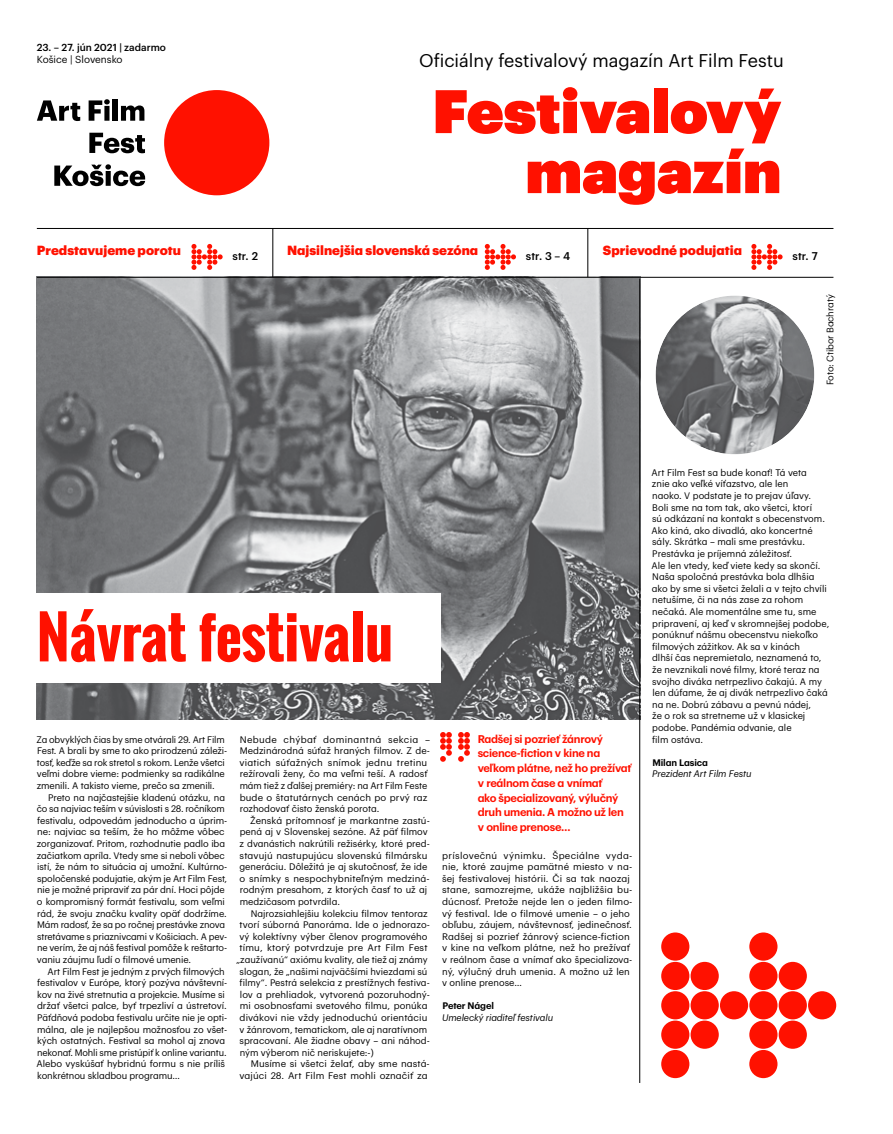
<style>
.page{position:relative;width:893px;height:1134px;background:#fff}
.page>*{position:absolute;margin:0;border:0;box-sizing:border-box;transform-origin:0 0}
.t1{font:60px/60px "Graphik Super";color:#f10;text-align:right}
.t2{font:700 57px "Oswald";color:#f10}
.t3{font:18px "Graphik";color:#000}
.t4{font:900 13px "Graphik";color:#f10}
.t5{font:600 11px/14.8px "Graphik";letter-spacing:-.025em;color:#f10}
.t6{font:500 11px "Graphik";color:#000}
.t7{font:500 10px "Graphik";color:#000}
.t8{font:10px "Graphik";color:#000}
.t9{font:9.3px/11.6px "Graphik";color:#000}
.t10{font:italic 9.3px "Graphik";letter-spacing:-.01em;color:#000}
.t11{font:600 9.3px "Graphik";letter-spacing:-.01em;color:#000}
</style>
<div class="page">
<div style="left:647px;top:289px;width:175px;height:166px;background:#000;opacity:.1"></div>
<img style="left:37px;top:278px;width:603px;height:441px">
<div style="left:0;top:594px;width:440px;height:89px;background:#fff"></div>
<hr style="left:37px;top:228px;width:796px;height:1px;background:#000">
<hr style="left:37px;top:277px;width:796px;height:1px;background:#000">
<hr style="left:639px;top:279px;width:1px;height:804px;background:#000">
<hr style="left:588px;top:229px;width:1px;height:48px;background:#000">
<hr style="left:273px;top:229px;width:1px;height:48px;background:#000">
<svg style="left:89px;top:133px;width:56px;height:20px"></svg>
<svg style="left:54px;top:164px;width:91px;height:22px"></svg>
<svg style="left:37px;top:100px;width:43px;height:21px"></svg>
<svg style="left:89px;top:99px;width:21px;height:22px"></svg>
<div style="left:113px;top:99px;width:5px;height:22px;background:#000"></div>
<svg style="left:121px;top:105px;width:23px;height:16px"></svg>
<div style="left:164px;top:90px;width:105px;height:105px;background:#f10;border-radius:50%"></div>
<svg style="left:191px;top:244px;width:32px;height:26px"></svg>
<svg style="left:485px;top:244px;width:31px;height:26px"></svg>
<div style="left:661px;top:932px;width:28px;height:29px;background:#f10;border-radius:50%"></div>
<div style="left:749px;top:932px;width:28px;height:29px;background:#f10;border-radius:50%"></div>
<div style="left:661px;top:962px;width:28px;height:28px;background:#f10;border-radius:50%"></div>
<div style="left:691px;top:962px;width:28px;height:28px;background:#f10;border-radius:50%"></div>
<div style="left:749px;top:962px;width:28px;height:28px;background:#f10;border-radius:50%"></div>
<div style="left:779px;top:962px;width:28px;height:28px;background:#f10;border-radius:50%"></div>
<div style="left:661px;top:991px;width:28px;height:28px;background:#f10;border-radius:50%"></div>
<div style="left:691px;top:991px;width:28px;height:28px;background:#f10;border-radius:50%"></div>
<div style="left:720px;top:991px;width:28px;height:28px;background:#f10;border-radius:50%"></div>
<div style="left:749px;top:991px;width:28px;height:28px;background:#f10;border-radius:50%"></div>
<div style="left:779px;top:991px;width:28px;height:28px;background:#f10;border-radius:50%"></div>
<div style="left:808px;top:991px;width:28px;height:28px;background:#f10;border-radius:50%"></div>
<div style="left:661px;top:1020px;width:28px;height:29px;background:#f10;border-radius:50%"></div>
<div style="left:691px;top:1020px;width:28px;height:29px;background:#f10;border-radius:50%"></div>
<div style="left:749px;top:1020px;width:28px;height:29px;background:#f10;border-radius:50%"></div>
<div style="left:779px;top:1020px;width:28px;height:29px;background:#f10;border-radius:50%"></div>
<div style="left:661px;top:1050px;width:28px;height:28px;background:#f10;border-radius:50%"></div>
<div style="left:749px;top:1050px;width:28px;height:28px;background:#f10;border-radius:50%"></div>
<svg style="left:751px;top:244px;width:32px;height:26px"></svg>
<svg style="left:440px;top:732px;width:12px;height:30px"></svg>
<svg style="left:458px;top:732px;width:12px;height:30px"></svg>
<p class="t7" style="left:37px;top:40px;width:131px">23. – 27. jún 2021 | zadarmo</p>
<p class="t8" style="left:37px;top:52px;width:87px">Košice | Slovensko</p>
<h3 class="t3" style="left:419px;top:47px;width:366px">Oficiálny festivalový magazín Art Film Festu</h3>
<h1 class="t1" style="left:432px;top:76px;width:351px">Festivalový magazín</h1>
<h3 class="t4" style="left:287px;top:240px;width:193px">Najsilnejšia slovenská sezóna</h3>
<h3 class="t4" style="left:603px;top:240px;width:141px">Sprievodné podujatia</h3>
<h3 class="t4" style="left:37px;top:240px;width:146px">Predstavujeme porotu</h3>
<p class="t6" style="left:233px;top:248px;width:27px">str. 2</p>
<p class="t6" style="left:526px;top:248px;width:46px">str. 3 – 4</p>
<p class="t6" style="left:793px;top:248px;width:27px">str. 7</p>
<p class="t9" style="left:823px;top:385px;width:92px;rotate:-90deg">Foto: Ctibor Bachratý</p>
<h2 class="t2" style="left:37px;top:594px;width:358px">Návrat festivalu</h2>
<p class="t9" style="left:37px;top:733px;width:192px">Za obvyklých čias by sme otvárali 29. Art Film Fest. A brali by sme to ako prirodzenú záleži&shy;tosť, keďže sa rok stretol s rokom. Lenže všetci veľmi dobre vieme: podmienky sa radikálne zmenili. A takisto vieme, prečo sa zmenili.</p>
<p class="t9" style="left:37px;top:791px;width:192px;text-indent:11px">Preto na najčastejšie kladenú otázku, na čo sa najviac teším v súvislosti s 28. ročníkom festivalu, odpovedám jednoducho a úprim&shy;ne: najviac sa teším, že ho môžme vôbec zorganizovať. Pritom, rozhodnutie padlo iba začiatkom apríla. Vtedy sme si neboli vôbec istí, že nám to situácia aj umožní. Kultúrno&shy;spoločenské podujatie, akým je Art Film Fest, nie je možné pripraviť za pár dní. Hoci pôjde o kompromisný formát festivalu, som veľmi rád, že svoju značku kvality opäť dodržíme.<br>Mám radosť, že sa po ročnej prestávke znova stretávame s priaznivcami v Košiciach. A pev&shy;ne verím, že aj náš festival pomôže k reštarto&shy;vaniu záujmu ľudí o filmové umenie.</p>
<p class="t9" style="left:37px;top:965px;width:192px;text-indent:11px">Art Film Fest je jedným z prvých filmových festivalov v Európe, ktorý pozýva návštevní&shy;kov na živé stretnutia a projekcie. Musíme si držať všetci palce, byť trpezliví a ústretoví.<br>Päťdňová podoba festivalu určite nie je opti&shy;málna, ale je najlepšou možnosťou zo všet&shy;kých ostatných. Festival sa mohol aj znova nekonať. Mohli sme pristúpiť k online variantu.<br>Alebo vyskúšať hybridnú formu s nie príliš konkrétnou skladbou programu…</p>
<p class="t9" style="left:239px;top:733px;width:192px">Nebude chýbať dominantná sekcia – Medzinárodná súťaž hraných filmov. Z de&shy;viatich súťažných snímok jednu tretinu režírovali ženy, čo ma veľmi teší. A radosť mám tiež z ďalšej premiéry: na Art Film Feste bude o štatutárnych cenách po prvý raz rozhodovať čisto ženská porota.</p>
<p class="t9" style="left:239px;top:814px;width:192px;text-indent:11px">Ženská prítomnosť je markantne zastú&shy;pená aj v Slovenskej sezóne. Až päť filmov z dvanástich nakrútili režisérky, ktoré pred&shy;stavujú nastupujúcu slovenskú filmársku generáciu. Dôležitá je aj skutočnosť, že ide o snímky s nespochybniteľným medziná&shy;rodným presahom, z ktorých časť to už aj medzičasom potvrdila.</p>
<p class="t9" style="left:251px;top:907px;width:178px">Najrozsiahlejšiu kolekciu filmov tentoraz</p>
<p class="t9" style="left:239px;top:918px;width:192px">tvorí súborná Panoráma. Ide o jednorazo-</p>
<p class="t9" style="left:239px;top:930px;width:189px">vý kolektívny výber členov programového</p>
<p class="t9" style="left:239px;top:941px;width:190px">tímu, ktorý potvrdzuje pre Art Film Fest</p>
<p class="t9" style="left:236px;top:953px;width:193px">„zaužívanú“ axiómu kvality, ale tiež aj známy</p>
<p class="t9" style="left:240px;top:965px;width:189px">slogan, že „našimi najväčšími hviezdami sú</p>
<p class="t9" style="left:240px;top:976px;width:192px">filmy“. Pestrá selekcia z prestížnych festiva-</p>
<p class="t9" style="left:240px;top:988px;width:191px">lov a prehliadok, vytvorená pozoruhodný-</p>
<p class="t9" style="left:240px;top:999px;width:189px">mi osobnosťami svetového filmu, ponúka</p>
<p class="t9" style="left:240px;top:1011px;width:189px">divákovi nie vždy jednoduchú orientáciu</p>
<p class="t9" style="left:239px;top:1023px;width:189px">v žánrovom, tematickom, ale aj naratívnom</p>
<p class="t9" style="left:240px;top:1034px;width:192px">spracovaní. Ale žiadne obavy – ani náhod-</p>
<p class="t9" style="left:240px;top:1046px;width:136px">ným výberom nič neriskujete:-)</p>
<p class="t9" style="left:251px;top:1057px;width:181px">Musíme si všetci želať, aby sme nastá-</p>
<p class="t9" style="left:239px;top:1069px;width:190px">vajúci 28. Art Film Fest mohli označiť za</p>
<p class="t5" style="left:478px;top:730px;width:155px">Radšej si pozrieť žánrový science‑fiction v kine na veľkom plátne, než ho prežívať v reálnom čase a vnímať<br>ako špecializovaný, výlučný druh umenia. A možno už len v online prenose…</p>
<p class="t9" style="left:442px;top:849px;width:192px">príslovečnú výnimku. Špeciálne vyda&shy;nie, ktoré zaujme pamätné miesto v na&shy;šej festivalovej histórii. Či sa tak naozaj stane, samozrejme, ukáže najbližšia bu&shy;dúcnosť. Pretože nejde len o jeden filmo&shy;vý festival. Ide o filmové umenie – o jeho obľubu, záujem, návštevnosť, jedinečnosť.<br>Radšej si pozrieť žánrový science-fiction v kine na veľkom plátne, než ho prežívať v reálnom čase a vnímať ako špecializova&shy;ný, výlučný druh umenia. A možno už len v online prenose…</p>
<p class="t11" style="left:442px;top:999px;width:53px">Peter Nágel</p>
<p class="t10" style="left:442px;top:1011px;width:113px">Umelecký riaditeľ festivalu</p>
<p class="t9" style="left:652px;top:466px;width:179px">Art Film Fest sa bude konať! Tá veta<br>znie ako veľké víťazstvo, ale len<br>naoko. V podstate je to prejav úľavy.<br>Boli sme na tom tak, ako všetci, ktorí<br>sú odkázaní na kontakt s obecenstvom.<br>Ako kiná, ako divadlá, ako koncertné sály. Skrátka – mali sme prestávku.<br>Prestávka je príjemná záležitosť.<br>Ale len vtedy, keď viete kedy sa skončí.<br>Naša spoločná prestávka bola dlhšia ako by sme si všetci želali a v tejto chvíli netušíme, či na nás zase za rohom nečaká. Ale momentálne sme tu, sme pripravení, aj keď v skromnejšej podobe, ponúknuť nášmu obecenstvu niekoľko filmových zážitkov. Ak sa v kinách<br>dlhší čas nepremietalo, neznamená to, že nevznikali nové filmy, ktoré teraz na svojho diváka netrpezlivo čakajú. A my len dúfame, že aj divák netrpezlivo čaká na ne. Dobrú zábavu a pevnú nádej,<br>že o rok sa stretneme už v klasickej podobe. Pandémia odvanie, ale<br>film ostáva.</p>
<p class="t11" style="left:652px;top:755px;width:57px">Milan Lasica</p>
<p class="t10" style="left:652px;top:767px;width:101px">Prezident Art Film Festu</p>
</div>
